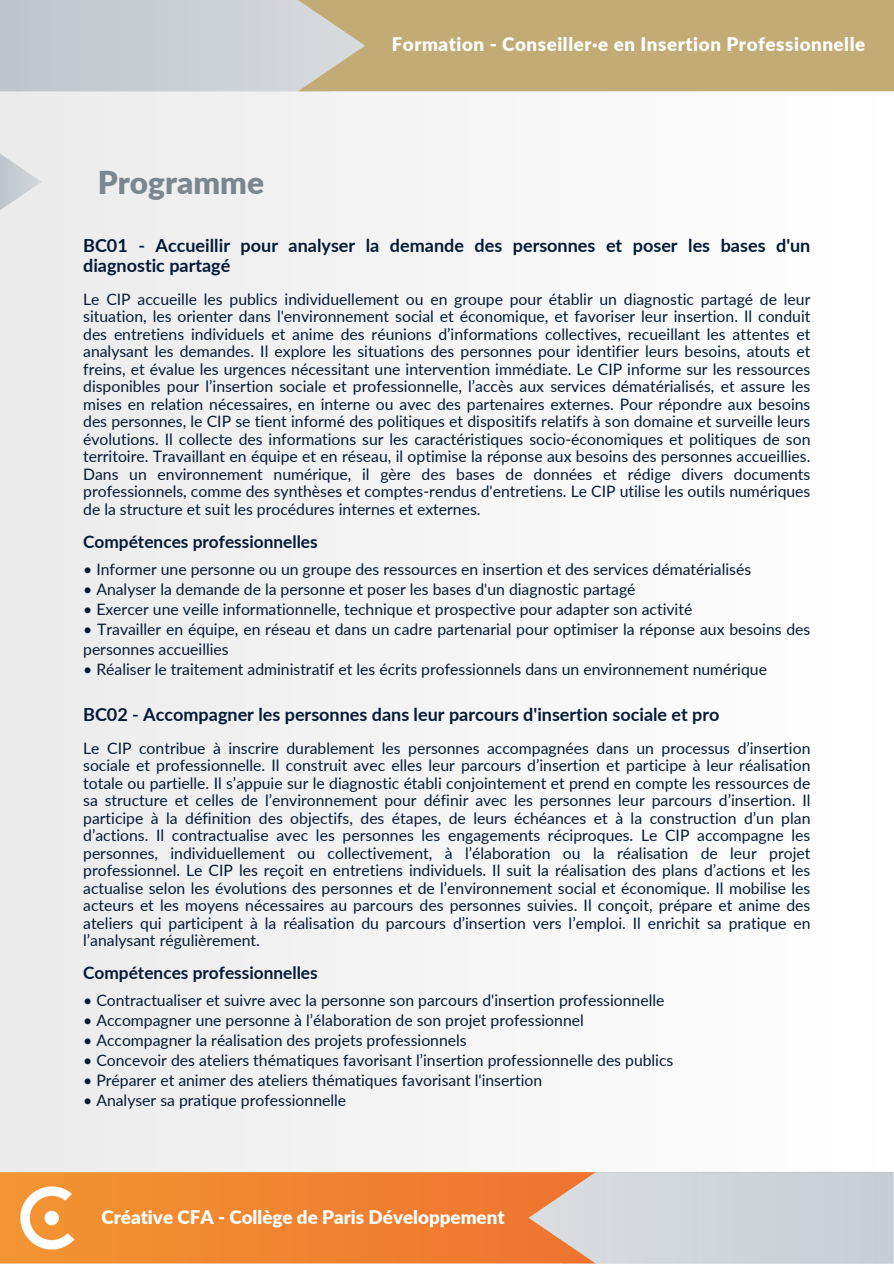
<style>
.page{position:relative;width:894px;height:1264px;background:#fff}
.page>*{position:absolute;margin:0;border:0;box-sizing:border-box;transform-origin:0 0}
.t1{font:900 31.5px "Lato";color:#7b868d}
.t2{font:900 18.75px "Lato";letter-spacing:.03em;color:#fff}
.t3{font:900 18.75px "Lato";color:#fff}
.t4{font:700 18px/20.5px "Lato";color:#041a36}
.t5{font:700 17.25px "Lato";color:#041a36}
.t6{font:15.75px/17.5px "Lato";color:#041a36;text-align:justify}
</style>
<div class="page">
<div style="left:0;top:0;width:893px;height:1263px;background:#f5f5f5"></div>
<svg style="left:0;top:0;width:298px;height:91px;background:#c8cdd1"></svg>
<div style="left:298px;top:0;width:595px;height:91px;background:#c3ab76"></div>
<div style="left:595px;top:1172px;width:298px;height:91px;background:#cfd4d9"></div>
<svg style="left:0;top:1172px;width:595px;height:91px;background:#ee883c"></svg>
<img style="left:7px;top:1172px;width:82px;height:91px">
<svg style="left:0;top:153px;width:42px;height:57px"></svg>
<h2 class="t1" style="left:98px;top:163px;width:168px">Programme</h2>
<p class="t2" style="left:391px;top:33px;width:475px">Formation - Conseiller·e en Insertion Professionnelle</p>
<h2 class="t4" style="left:83px;top:234px;width:728px">BC01 - Accueillir pour analyser la demande des personnes et poser les bases d'un diagnostic partagé</h2>
<p class="t6" style="left:83px;top:290px;width:728px">Le CIP accueille les publics individuellement ou en groupe pour établir un diagnostic partagé de leur situation, les orienter dans l'environnement social et économique, et favoriser leur insertion. Il conduit des entretiens individuels et anime des réunions d’informations collectives, recueillant les attentes et analysant les demandes. Il explore les situations des personnes pour identifier leurs besoins, atouts et freins, et évalue les urgences nécessitant une intervention immédiate. Le CIP informe sur les ressources disponibles pour l’insertion sociale et professionnelle, l’accès aux services dématérialisés, et assure les mises en relation nécessaires, en interne ou avec des partenaires externes. Pour répondre aux besoins des personnes, le CIP se tient informé des politiques et dispositifs relatifs à son domaine et surveille leurs évolutions. Il collecte des informations sur les caractéristiques socio-économiques et politiques de son territoire. Travaillant en équipe et en réseau, il optimise la réponse aux besoins des personnes accueillies.<br>Dans un environnement numérique, il gère des bases de données et rédige divers documents professionnels, comme des synthèses et comptes-rendus d'entretiens. Le CIP utilise les outils numériques de la structure et suit les procédures internes et externes.</p>
<h2 class="t5" style="left:83px;top:531px;width:236px">Compétences professionnelles</h2>
<p class="t6" style="left:83px;top:560px;width:669px">• Informer une personne ou un groupe des ressources en insertion et des services dématérialisés</p>
<p class="t6" style="left:83px;top:580px;width:553px">• Analyser la demande de la personne et poser les bases d'un diagnostic partagé</p>
<p class="t6" style="left:83px;top:600px;width:610px">• Exercer une veille informationnelle, technique et prospective pour adapter son activité</p>
<p class="t6" style="left:83px;top:618px;width:728px;line-height:20px">• Travailler en équipe, en réseau et dans un cadre partenarial pour optimiser la réponse aux besoins des personnes accueillies</p>
<p class="t6" style="left:83px;top:660px;width:685px">• Réaliser le traitement administratif et les écrits professionnels dans un environnement numérique</p>
<h2 class="t4" style="left:83px;top:704px;width:637px">BC02 - Accompagner les personnes dans leur parcours d'insertion sociale et pro</h2>
<p class="t6" style="left:83px;top:738px;width:728px">Le CIP contribue à inscrire durablement les personnes accompagnées dans un processus d’insertion sociale et professionnelle. Il construit avec elles leur parcours d’insertion et participe à leur réalisation totale ou partielle. Il s’appuie sur le diagnostic établi conjointement et prend en compte les ressources de sa structure et celles de l’environnement pour définir avec les personnes leur parcours d’insertion. Il participe à la définition des objectifs, des étapes, de leurs échéances et à la construction d’un plan d’actions. Il contractualise avec les personnes les engagements réciproques. Le CIP accompagne les personnes, individuellement ou collectivement, à l’élaboration ou la réalisation de leur projet professionnel. Le CIP les reçoit en entretiens individuels. Il suit la réalisation des plans d’actions et les actualise selon les évolutions des personnes et de l’environnement social et économique. Il mobilise les acteurs et les moyens nécessaires au parcours des personnes suivies. Il conçoit, prépare et anime des ateliers qui participent à la réalisation du parcours d’insertion vers l’emploi. Il enrichit sa pratique en l’analysant régulièrement.</p>
<h2 class="t5" style="left:83px;top:962px;width:236px">Compétences professionnelles</h2>
<p class="t6" style="left:83px;top:991px;width:582px">• Contractualiser et suivre avec la personne son parcours d'insertion professionnelle</p>
<p class="t6" style="left:83px;top:1011px;width:502px">• Accompagner une personne à l’élaboration de son projet professionnel</p>
<p class="t6" style="left:83px;top:1031px;width:385px">• Accompagner la réalisation des projets professionnels</p>
<p class="t6" style="left:83px;top:1051px;width:591px">• Concevoir des ateliers thématiques favorisant l’insertion professionnelle des publics</p>
<p class="t6" style="left:83px;top:1071px;width:460px">• Préparer et animer des ateliers thématiques favorisant l'insertion</p>
<p class="t6" style="left:83px;top:1091px;width:264px">• Analyser sa pratique professionnelle</p>
<h1 class="t3" style="left:101px;top:1205px;width:404px">Créative CFA - Collège de Paris Développement</h1>
</div>
